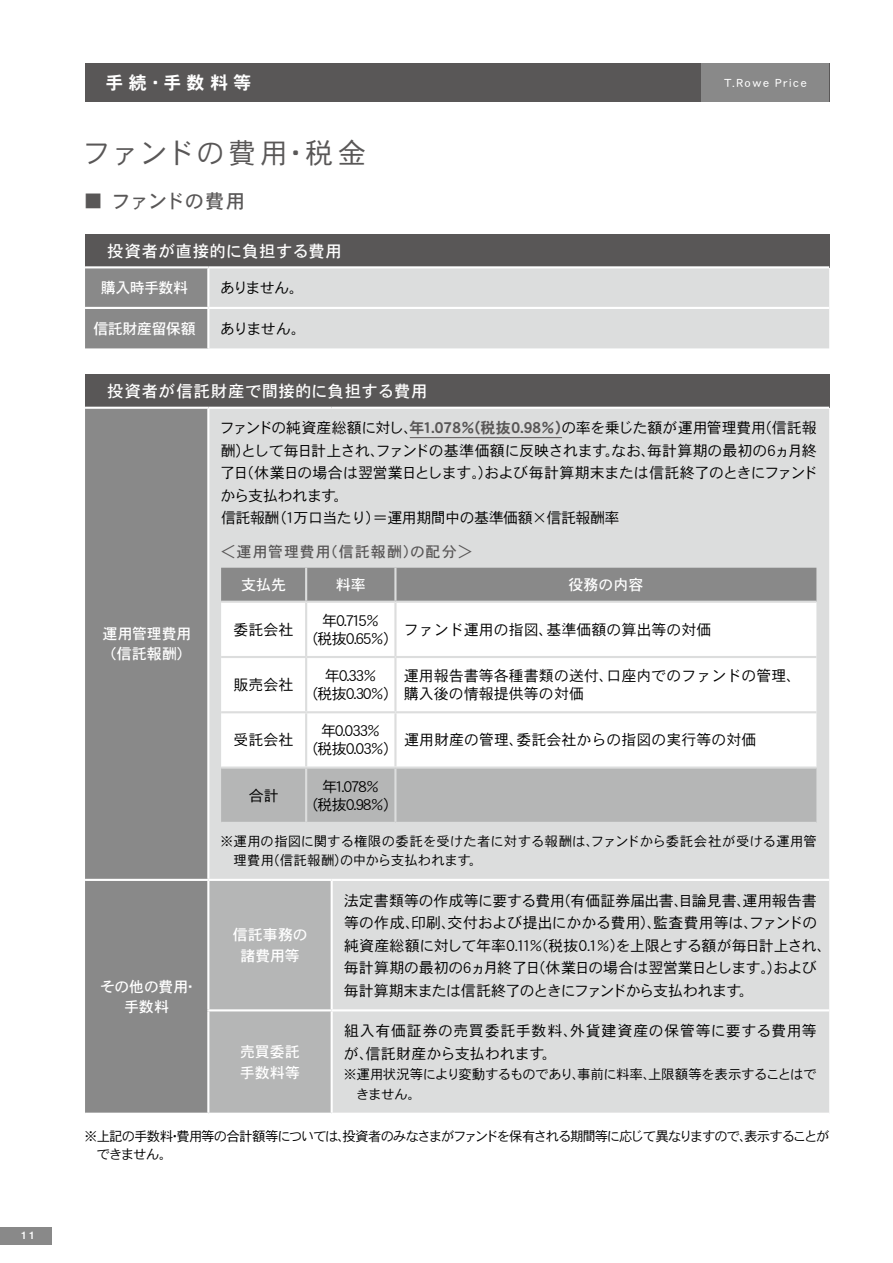
<style>
.page{position:relative;width:893px;height:1263px;background:#fff}
.page>*{position:absolute;margin:0;border:0;box-sizing:border-box;transform-origin:0 0}
.t1{font:28.5px "DFHS Gothic W3 WINP RKSJ H";letter-spacing:.065em;color:#595757}
.t2{font:19.5px "DFHS Gothic W5 WINP RKSJ H";letter-spacing:-.03em;color:#595757}
.t3{font:18px "DFHS Gothic W7 WINP RKSJ H";letter-spacing:.295em;color:#fff}
.t4{font:16.5px "DFHS Gothic W5 WINP RKSJ H";letter-spacing:.025em;color:#fff}
.t5{font:15px/22.5px "DFHS Gothic W3 WINP RKSJ H";letter-spacing:-.01em;color:#000}
.t6{font:15px/22.5px "DFHS Gothic W3 WINP RKSJ H";letter-spacing:-.035em;color:#000}
.t7{font:15px/20.2px "DFHS Gothic W5 WINP RKSJ H";letter-spacing:-.01em;color:#fff}
.t8{font:15px/22.5px "DFHS Gothic W3 WINP RKSJ H";letter-spacing:.03em;color:#000}
.t9{font:15px/18px "DFHS Gothic W3 WINP RKSJ H";letter-spacing:-.045em;color:#000;text-align:center}
.t10{font:15px "DFHS Gothic W5 WINP RKSJ H";letter-spacing:.065em;color:#595757}
.t11{font:15px/18px "DFHS Gothic W3 WINP RKSJ H";letter-spacing:-.05em;color:#000;text-align:center}
.t12{font:13.5px/18.8px "DFHS Gothic W3 WINP RKSJ H";letter-spacing:-.09em;color:#000}
.t13{font:13.5px/18.8px "DFHS Gothic W3 WINP RKSJ H";color:#000}
.t14{font:13.5px/20.2px "DFHS Gothic W3 WINP RKSJ H";letter-spacing:-.05em;color:#000}
.t15{font:11.25px "DFHS Gothic W5 WINP RKSJ H";letter-spacing:.175em;color:#fff}
.t16{font:500 10.5px "Helvetica Neue LT Std";color:#fff}
.s1{font-family:"DFHS Gothic W7 WINP RKSJ H";color:#595757}
</style>
<div class="page">
<div style="left:85px;top:234px;width:744px;height:33px;background:#595757"></div>
<div style="left:85px;top:268px;width:122px;height:80px;background:#898989"></div>
<div style="left:209px;top:268px;width:620px;height:80px;background:#dcdddd"></div>
<hr style="left:85px;top:307px;width:123px;height:2px;background:#fff">
<hr style="left:208px;top:307px;width:621px;height:2px;background:#fff">
<hr style="left:85px;top:266px;width:123px;height:2px;background:#fff">
<hr style="left:208px;top:266px;width:621px;height:2px;background:#fff">
<div style="left:85px;top:374px;width:744px;height:34px;background:#595757"></div>
<div style="left:85px;top:409px;width:122px;height:704px;background:#898989"></div>
<div style="left:209px;top:409px;width:620px;height:704px;background:#dcdddd"></div>
<div style="left:209px;top:881px;width:122px;height:232px;background:#b5b6b6"></div>
<hr style="left:331px;top:881px;width:2px;height:128px;background:#fff">
<hr style="left:331px;top:1011px;width:2px;height:102px;background:#fff">
<hr style="left:85px;top:879px;width:123px;height:2px;background:#fff">
<hr style="left:208px;top:879px;width:124px;height:2px;background:#fff">
<hr style="left:332px;top:879px;width:497px;height:2px;background:#fff">
<hr style="left:207px;top:1009px;width:125px;height:2px;background:#fff">
<hr style="left:332px;top:1009px;width:497px;height:2px;background:#fff">
<hr style="left:85px;top:407px;width:123px;height:2px;background:#fff">
<hr style="left:208px;top:407px;width:124px;height:2px;background:#fff">
<hr style="left:332px;top:407px;width:497px;height:2px;background:#fff">
<hr style="left:410px;top:437px;width:152px;height:1px;background:#595757">
<div style="left:221px;top:568px;width:595px;height:33px;background:#898989"></div>
<svg style="left:221px;top:603px;width:595px;height:163px"></svg>
<div style="left:221px;top:769px;width:595px;height:53px;background:#b5b6b6"></div>
<hr style="left:305px;top:568px;width:2px;height:33px;background:#dcdddd">
<hr style="left:394px;top:568px;width:2px;height:33px;background:#dcdddd">
<hr style="left:221px;top:601px;width:85px;height:2px;background:#dcdddd">
<hr style="left:306px;top:601px;width:89px;height:2px;background:#dcdddd">
<hr style="left:305px;top:603px;width:2px;height:53px;background:#dcdddd">
<hr style="left:395px;top:601px;width:421px;height:2px;background:#dcdddd">
<hr style="left:394px;top:603px;width:2px;height:53px;background:#dcdddd">
<hr style="left:221px;top:656px;width:85px;height:2px;background:#dcdddd">
<hr style="left:306px;top:656px;width:89px;height:2px;background:#dcdddd">
<hr style="left:305px;top:658px;width:2px;height:53px;background:#dcdddd">
<hr style="left:395px;top:656px;width:421px;height:2px;background:#dcdddd">
<hr style="left:394px;top:658px;width:2px;height:53px;background:#dcdddd">
<hr style="left:221px;top:711px;width:85px;height:2px;background:#dcdddd">
<hr style="left:306px;top:711px;width:89px;height:2px;background:#dcdddd">
<hr style="left:305px;top:713px;width:2px;height:53px;background:#dcdddd">
<hr style="left:395px;top:711px;width:421px;height:2px;background:#dcdddd">
<hr style="left:394px;top:713px;width:2px;height:53px;background:#dcdddd">
<hr style="left:221px;top:766px;width:85px;height:3px;background:#dcdddd">
<hr style="left:306px;top:766px;width:89px;height:3px;background:#dcdddd">
<hr style="left:305px;top:769px;width:2px;height:53px;background:#dcdddd">
<hr style="left:395px;top:766px;width:421px;height:3px;background:#dcdddd">
<hr style="left:394px;top:769px;width:2px;height:53px;background:#dcdddd">
<hr style="left:221px;top:822px;width:85px;height:2px;background:#dcdddd">
<hr style="left:306px;top:822px;width:89px;height:2px;background:#dcdddd">
<hr style="left:395px;top:822px;width:421px;height:2px;background:#dcdddd">
<div style="left:0;top:1227px;width:51px;height:17px;background:#898989"></div>
<div style="left:85px;top:64px;width:744px;height:38px;background:#595757"></div>
<div style="left:702px;top:64px;width:127px;height:38px;background:#898989"></div>
<p class="t16" style="left:21px;top:1229px;width:15px">11</p>
<p class="t3" style="left:106px;top:74px;width:147px">手続・手数料等</p>
<p class="t15" style="left:724px;top:77px;width:84px">T.Rowe Price</p>
<h1 class="t1" style="left:83px;top:138px;width:285px">ファンドの費用・税金</h1>
<h2 class="t2" style="left:84px;top:191px;width:163px">■ ファンドの費用</h2>
<p class="t4" style="left:89px;top:242px;width:254px">　投資者が直接的に負担する費用</p>
<p class="t7" style="left:101px;top:278px;width:89px">購入時手数料</p>
<p class="t5" style="left:220px;top:276px;width:86px">ありません。</p>
<p class="t7" style="left:93px;top:318px;width:104px">信託財産留保額</p>
<p class="t5" style="left:220px;top:317px;width:87px">ありません。</p>
<p class="t4" style="left:89px;top:383px;width:357px">　投資者が信託財産で間接的に負担する費用　</p>
<p class="t6" style="left:220px;top:417px;width:599px">ファンドの純資産総額に対し、<span class="s1">年1.078％(税抜0.98％）</span>の率を乗じた額が運用管理費用（信託報酬）として毎日計上され、ファンドの基準価額に反映されます。なお、毎計算期の最初の6ヵ月終了日（休業日の場合は翌営業日とします。）および毎計算期末または信託終了のときにファンドから支払われます。<br>信託報酬（1万口当たり）＝運用期間中の基準価額×信託報酬率</p>
<p class="t7" style="left:102px;top:623px;width:92px">運用管理費用（信託報酬）</p>
<p class="t7" style="left:100px;top:976px;width:99px;text-align:center">その他の費用・手数料</p>
<p class="t10" style="left:221px;top:544px;width:253px">＜運用管理費用（信託報酬）の配分＞</p>
<p class="t7" style="left:241px;top:575px;width:46px">支払先</p>
<p class="t7" style="left:336px;top:575px;width:31px">料率</p>
<p class="t7" style="left:568px;top:575px;width:76px">役務の内容</p>
<p class="t5" style="left:234px;top:618px;width:61px">委託会社</p>
<p class="t11" style="left:303px;top:611px;width:97px">年0.715％<br>（税抜0.65％）</p>
<p class="t5" style="left:404px;top:618px;width:309px">ファンド運用の指図、基準価額の算出等の対価</p>
<p class="t5" style="left:234px;top:673px;width:61px">販売会社</p>
<p class="t5" style="left:303px;top:667px;width:282px;line-height:18px;text-indent:22px">年0.33％<br>（税抜0.30％）購入後の情報提供等の対価</p>
<p class="t5" style="left:404px;top:664px;width:399px">運用報告書等各種書類の送付、口座内でのファンドの管理、</p>
<p class="t5" style="left:234px;top:729px;width:61px">受託会社</p>
<p class="t9" style="left:303px;top:722px;width:97px">年0.033％<br>（税抜0.03％）</p>
<p class="t5" style="left:404px;top:729px;width:354px">運用財産の管理、委託会社からの指図の実行等の対価</p>
<p class="t5" style="left:249px;top:784px;width:31px">合計</p>
<p class="t9" style="left:303px;top:777px;width:97px">年1.078％<br>（税抜0.98％）</p>
<p class="t13" style="left:233px;top:832px;width:585px;text-indent:-13px">※運用の指図に関する権限の委託を受けた者に対する報酬は、ファンドから委託会社が受ける運用管理費用（信託報酬）の中から支払われます。</p>
<p class="t7" style="left:233px;top:925px;width:76px;text-align:center">信託事務の諸費用等</p>
<p class="t7" style="left:240px;top:1042px;width:62px">売買委託手数料等</p>
<p class="t5" style="left:344px;top:889px;width:489px">法定書類等の作成等に要する費用（有価証券届出書、目論見書、運用報告書等の作成、印刷、交付および提出にかかる費用）、監査費用等は、ファンドの純資産総額に対して年率0.11%（税抜0.1％）を上限とする額が毎日計上され、毎計算期の最初の6ヵ月終了日（休業日の場合は翌営業日とします。）および毎計算期末または信託終了のときにファンドから支払われます。</p>
<p class="t8" style="left:344px;top:1019px;width:474px">組入有価証券の売買委託手数料、外貨建資産の保管等に要する費用等が、信託財産から支払われます。</p>
<p class="t14" style="left:356px;top:1064px;width:462px;text-indent:-13px">※運用状況等により変動するものであり、事前に料率、上限額等を表示することはできません。</p>
<p class="t12" style="left:97px;top:1126px;width:734px;text-indent:-13px">※上記の手数料・費用等の合計額等については、投資者のみなさまがファンドを保有される期間等に応じて異なりますので、表示することができません。</p>
</div>
